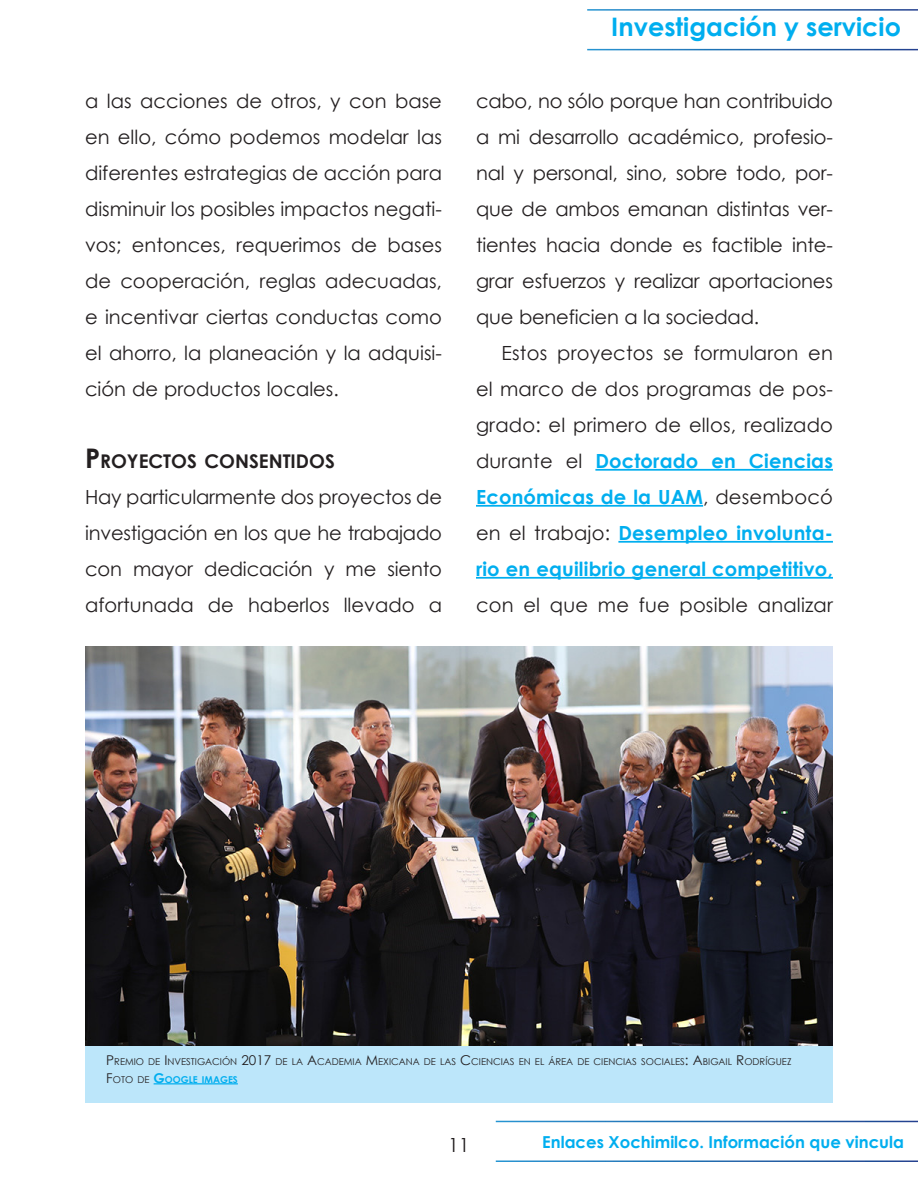
<style>
.page{position:relative;width:918px;height:1188px;background:#fff}
.page>*{position:absolute;margin:0;border:0;box-sizing:border-box;transform-origin:0 0}
.t1{font:700 25.5px "Century Gothic";color:#00aeef}
.cuerpoArticulos{font:19.5px/36px "Century Gothic";color:#231f20;text-align:justify}
.cuerpoArticulos_sin{font:19.5px/36px "Century Gothic";letter-spacing:-.01em;color:#231f20;text-align:justify}
.subtitulo_ok{font:700 18.9px "Century Gothic";color:#231f20}
.t2{font:700 16.5px "Century Gothic";color:#00aeef}
.pies_de_foto_2alinea{font:9.45px "Century Gothic";color:#231f20}
.pies_de_foto_2alinea-2{font:700 9.45px "Century Gothic";color:#00aeef}
.s1{font-size:27px}
.s2{font-weight:700;color:#00aeef}
.s3{font-size:13.5px}
.s4{font-weight:400;font-size:13.5px;color:#231f20}
.s5{font-weight:400;color:#231f20}
</style>
<div class="page">
<hr style="left:595px;top:469px;width:238px;height:2px;background:#00aeef">
<hr style="left:476px;top:505px;width:227px;height:2px;background:#00aeef">
<hr style="left:618px;top:541px;width:215px;height:2px;background:#00aeef">
<hr style="left:476px;top:577px;width:357px;height:2px;background:#00aeef">
<img style="left:85px;top:646px;width:748px;height:400px">
<div style="left:85px;top:1046px;width:748px;height:57px;background:#bce6fa"></div>
<hr style="left:154px;top:1083px;width:84px;height:1px;background:#00aeef">
<p class="cuerpoArticulos" style="left:85px;top:83px;width:358px">a las acciones de otros, y con base en ello, cómo podemos modelar las diferentes estrategias de acción para disminuir los posibles impactos negati&shy;vos; entonces, requerimos de bases de cooperación, reglas adecuadas, e incentivar ciertas conductas como el ahorro, la planeación y la adquisi&shy;ción de productos locales.</p>
<p class="subtitulo_ok" style="left:85px;top:447px;width:251px"><span class="s1">P</span>ROYECTOS CONSENTIDOS</p>
<p class="cuerpoArticulos_sin" style="left:85px;top:479px;width:359px">Hay particularmente dos proyectos de investigación en los que he trabajado con mayor dedicación y me siento afortunada de haberlos llevado a</p>
<h1 class="t1" style="left:611px;top:8px;width:291px">Investigación y servicio</h1>
<p class="cuerpoArticulos_sin" style="left:476px;top:83px;width:358px">cabo, no sólo porque han contribuido a mi desarrollo académico, profesio&shy;nal y personal, sino, sobre todo, por&shy;que de ambos emanan distintas ver&shy;tientes hacia donde es factible inte&shy;grar esfuerzos y realizar aportaciones que beneficien a la sociedad.</p>
<p class="cuerpoArticulos" style="left:476px;top:335px;width:359px;text-indent:26px">Estos proyectos se formularon en el marco de dos programas de pos&shy;grado: el primero de ellos, realizado durante el <span class="s2">Doctorado en Ciencias Económicas de la UAM</span>, desembocó en el trabajo: <span class="s2">Desempleo involunta&shy;rio en equilibrio general competitivo, </span>con el que me fue posible analizar</p>
<p class="pies_de_foto_2alinea" style="left:106px;top:1055px;width:687px"><span class="s3">P</span> REMIO DE <span class="s3">I</span> NVESTIGACIÓN <span class="s3">2017</span> DE LA <span class="s3">A</span>CADEMIA <span class="s3">M</span>EXICANA DE LAS <span class="s3">C</span>CIENCIAS EN EL ÁREA DE CIENCIAS SOCIALES<span class="s3">: A</span>BIGAIL <span class="s3">R</span>ODRÍGUEZ</p>
<p class="pies_de_foto_2alinea-2" style="left:106px;top:1072px;width:133px"><span class="s4">F</span><span class="s5">OTO DE</span> <span class="s3">G</span>OOGLE IMAGES</p>
<p class="cuerpoArticulos" style="left:448px;top:1127px;width:23px">11</p>
<p class="t2" style="left:542px;top:1129px;width:363px">Enlaces Xochimilco. Información que vincula</p>
</div>
